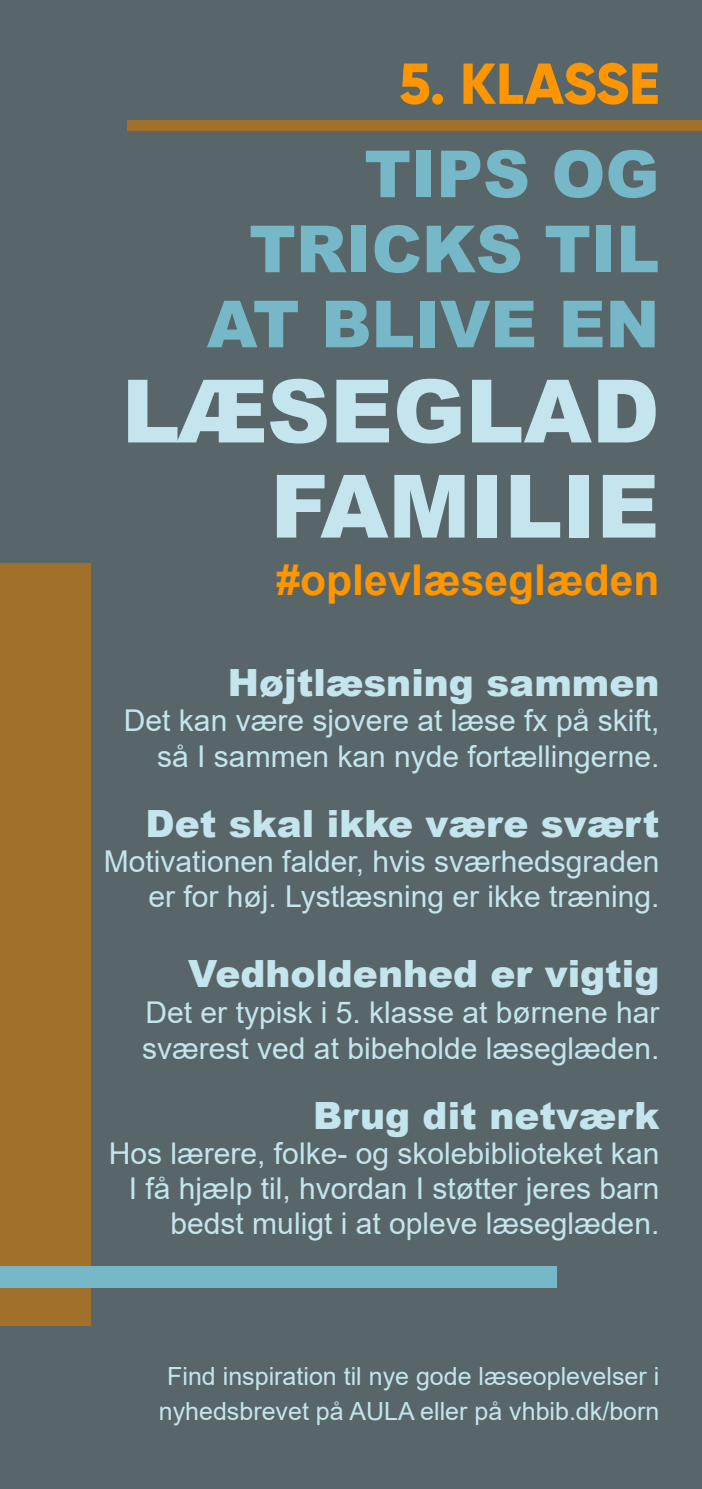
<style>
.page{position:relative;width:702px;height:1489px;background:#fff}
.page>*{position:absolute;margin:0;border:0;box-sizing:border-box;transform-origin:0 0}
.t1{font:900 87.5px/95px "Arial";color:#c4e5ed;text-align:right}
.t2{font:900 65px/75px "Arial";color:#77b8c8;text-align:right}
.t3{font:800 57.5px "Gilroy";letter-spacing:-.005em;color:#ff9600}
.t4{font:700 42.5px "Arial";color:#ff9600}
.t5{font:900 37.5px "Arial";color:#c4e5ed}
.t6{font:30px/35px "Arial";color:#c4e5ed;text-align:right}
.t7{font:25px/35px "Arial";color:#c4e5ed;text-align:center}
</style>
<div class="page">
<div style="left:0;top:0;width:702px;height:1488px;background:#58666a"></div>
<div style="left:128px;top:120px;width:574px;height:11px;background:#a1712c"></div>
<div style="left:0;top:563px;width:90px;height:762px;background:#a1712c"></div>
<div style="left:0;top:1266px;width:556px;height:21px;background:#77b8c8"></div>
<p class="t3" style="left:399px;top:47px;width:262px">5. KLASSE</p>
<p class="t2" style="left:207px;top:134px;width:454px">TIPS OG<br>TRICKS TIL<br>AT BLIVE EN</p>
<p class="t1" style="left:122px;top:361px;width:539px">LÆSEGLAD<br>FAMILIE</p>
<p class="t4" style="left:276px;top:549px;width:384px">#oplevlæseglæden</p>
<p class="t5" style="left:228px;top:655px;width:433px">Højtlæsning sammen</p>
<p class="t6" style="left:124px;top:701px;width:537px;line-height:36px">Det kan være sjovere at læse fx på skift, så I sammen kan nyde fortællingerne.</p>
<p class="t5" style="left:145px;top:796px;width:515px">Det skal ikke være svært</p>
<p class="t6" style="left:104px;top:843px;width:557px">Motivationen falder, hvis sværhedsgraden er for høj. Lystlæsning er ikke træning.</p>
<p class="t5" style="left:188px;top:946px;width:473px">Vedholdenhed er vigtig</p>
<p class="t6" style="left:142px;top:993px;width:518px;line-height:36px;text-align:left">Det er typisk i 5. klasse at børnene har sværest ved at bibeholde læseglæden.</p>
<p class="t5" style="left:313px;top:1088px;width:348px">Brug dit netværk</p>
<p class="t6" style="left:109px;top:1135px;width:552px">Hos lærere, folke- og skolebiblioteket kan<br>I få hjælp til, hvordan I støtter jeres barn bedst muligt i at opleve læseglæden.</p>
<p class="t7" style="left:159px;top:1358px;width:502px">Find inspiration til nye gode læseoplevelser i nyhedsbrevet på AULA eller på vhbib.dk/born</p>
</div>
